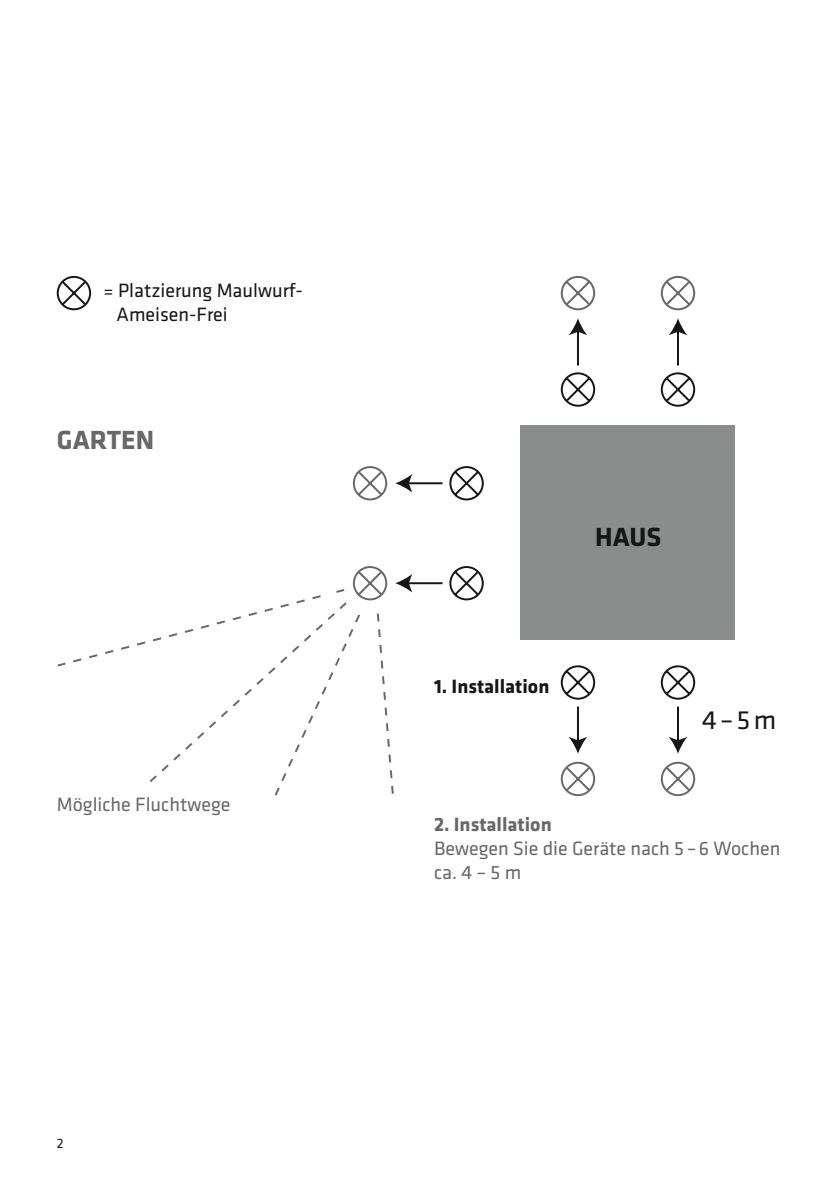
<style>
.page{position:relative;width:840px;height:1191px;background:#fff}
.page>*{position:absolute;margin:0;border:0;box-sizing:border-box;transform-origin:0 0}
.t1{font:700 27.2px "Klavika";color:#686868}
.t2{font:27.2px "Klavika";color:#151616}
.t3{font:700 27.2px "Klavika";color:#151616}
.t4{font:20px/24px "Klavika";color:#686868}
.t5{font:20px/24px "Klavika";color:#151616}
.t6{font:700 20px "Klavika";color:#151616}
.t7{font:700 20px "Klavika";color:#686868}
.t8{font:14px "Klavika";color:#151616}
</style>
<div class="page">
<div style="left:520px;top:426px;width:214px;height:214px;background:#8b8c8c"></div>
<svg style="left:560px;top:275px;width:135px;height:36px"></svg>
<svg style="left:560px;top:318px;width:135px;height:89px"></svg>
<svg style="left:560px;top:761px;width:135px;height:36px"></svg>
<svg style="left:560px;top:665px;width:135px;height:88px"></svg>
<svg style="left:57px;top:466px;width:427px;height:330px"></svg>
<svg style="left:56px;top:275px;width:36px;height:36px"></svg>
<p class="t5" style="left:116px;top:278px;width:188px;text-indent:-13px">= Platzierung Maulwurf-<br>Ameisen-Frei</p>
<h1 class="t1" style="left:57px;top:425px;width:99px">GARTEN</h1>
<p class="t4" style="left:57px;top:793px;width:175px">Mögliche Fluchtwege</p>
<p class="t8" style="left:57px;top:1136px;width:8px">2</p>
<h1 class="t3" style="left:595px;top:522px;width:68px">HAUS</h1>
<p class="t6" style="left:434px;top:675px;width:117px">1. Installation</p>
<h1 class="t2" style="left:701px;top:705px;width:76px">4–5m</h1>
<p class="t7" style="left:434px;top:814px;width:119px">2. Installation</p>
<p class="t4" style="left:434px;top:837px;width:347px">Bewegen Sie die Geräte nach 5 –6 Wochen ca. 4 – 5 m</p>
</div>
